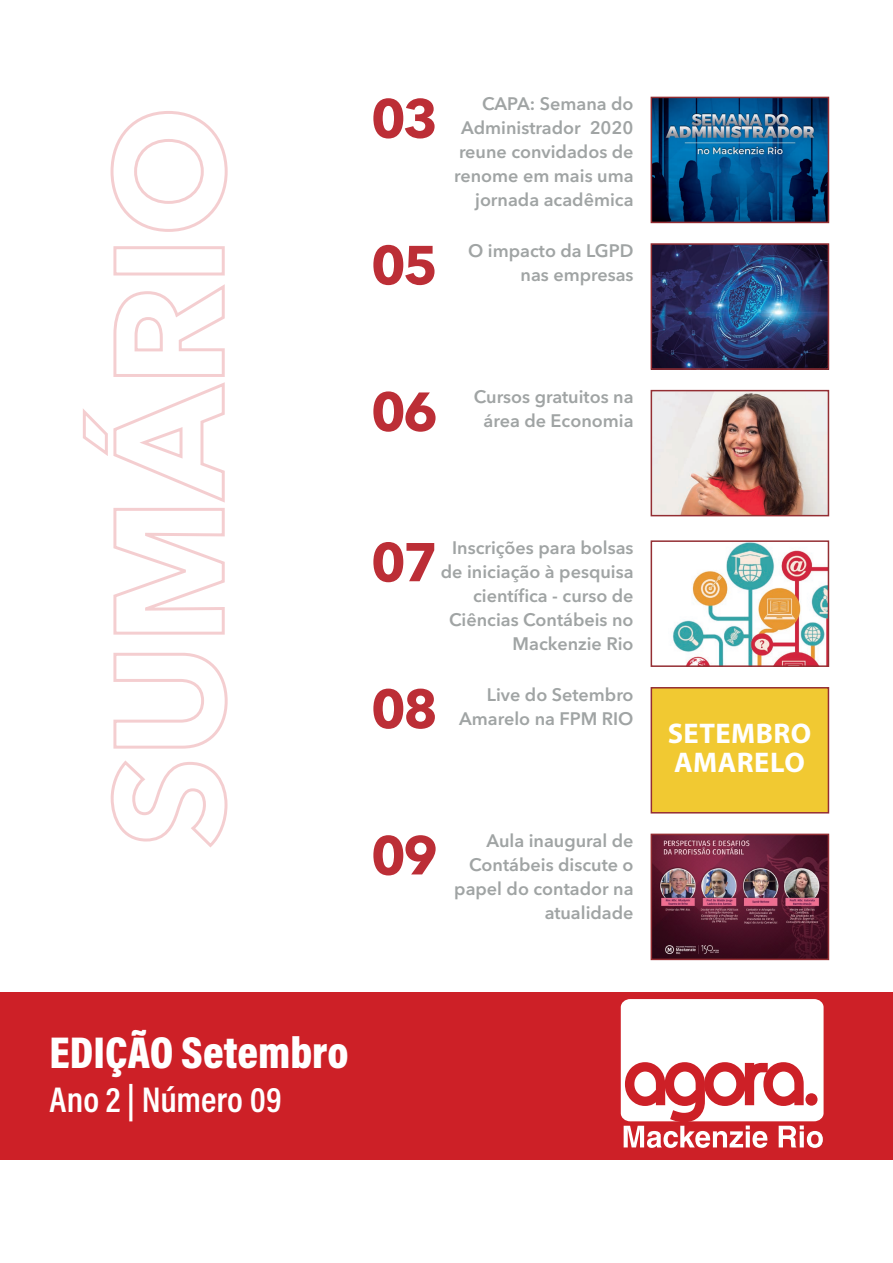
<style>
.page{position:relative;width:893px;height:1263px;background:#fff}
.page>*{position:absolute;margin:0;border:0;box-sizing:border-box;transform-origin:0 0}
.t1{font:700 54px "Avenir Next LT Pro";letter-spacing:-.05em;color:#bc2e36}
.t2{font:900 45px "Acumin Pro Cond";color:#fff}
.t3{font:600 36px "Acumin Pro Cond";color:#fff}
.t4{font:700 28.5px/28.5px "Myriad Pro";letter-spacing:.02em;color:#fff}
.t5{font:600 18px/24px "Avenir Next LT Pro";color:#a0a4a4;text-align:right}
</style>
<div class="page">
<svg style="left:110px;top:760px;width:118px;height:88px"></svg>
<svg style="left:113px;top:652px;width:115px;height:97px"></svg>
<svg style="left:83px;top:284px;width:142px;height:351px"></svg>
<svg style="left:110px;top:111px;width:118px;height:121px"></svg>
<div style="left:0;top:992px;width:893px;height:167px;background:#cd2027"></div>
<svg style="left:621px;top:999px;width:203px;height:149px"></svg>
<img style="left:654px;top:100px;width:172px;height:120px">
<div style="left:651px;top:97px;width:178px;height:126px;border:2px solid #942e33"></div>
<img style="left:654px;top:246px;width:172px;height:121px">
<div style="left:651px;top:243px;width:178px;height:127px;border:2px solid #942e33"></div>
<img style="left:672px;top:543px;width:154px;height:121px">
<div style="left:651px;top:540px;width:178px;height:127px;border:2px solid #942e33"></div>
<div style="left:651px;top:687px;width:178px;height:126px;background:#f1c932;border:2px solid #942e33"></div>
<img style="left:654px;top:837px;width:172px;height:120px">
<div style="left:651px;top:834px;width:178px;height:126px;border:2px solid #942e33"></div>
<img style="left:654px;top:393px;width:172px;height:120px">
<div style="left:651px;top:390px;width:178px;height:126px;border:2px solid #942e33"></div>
<h1 class="t1" style="left:371px;top:85px;width:69px">03</h1>
<h1 class="t1" style="left:371px;top:232px;width:69px">05</h1>
<p class="t5" style="left:454px;top:92px;width:181px">CAPA: Semana do<br>Administrador 2020 reune convidados de renome em mais uma jornada acadêmica</p>
<p class="t5" style="left:468px;top:238px;width:167px">O impacto da LGPD</p>
<p class="t5" style="left:520px;top:262px;width:115px">nas empresas</p>
<h1 class="t1" style="left:371px;top:379px;width:69px">06</h1>
<p class="t5" style="left:474px;top:385px;width:161px">Cursos gratuitos na</p>
<p class="t5" style="left:484px;top:409px;width:151px">área de Economia</p>
<p class="t5" style="left:441px;top:536px;width:194px">Inscrições para bolsas de iniciação à pesquisa científica - curso de<br>Ciências Contábeis no<br>Mackenzie Rio</p>
<h1 class="t1" style="left:371px;top:529px;width:69px">07</h1>
<h1 class="t1" style="left:371px;top:676px;width:69px">08</h1>
<p class="t5" style="left:487px;top:682px;width:148px">Live do Setembro</p>
<p class="t5" style="left:459px;top:706px;width:176px">Amarelo na FPM RIO</p>
<h1 class="t1" style="left:371px;top:822px;width:69px">09</h1>
<p class="t5" style="left:454px;top:829px;width:181px">Aula inaugural de<br>Contábeis discute o papel do contador na atualidade</p>
<h3 class="t4" style="left:668px;top:718px;width:145px">SETEMBRO<br>AMARELO</h3>
<h2 class="t2" style="left:50px;top:1023px;width:300px">EDIÇÃO Setembro</h2>
<h3 class="t3" style="left:50px;top:1076px;width:234px">Ano 2 | Número 09</h3>
</div>
